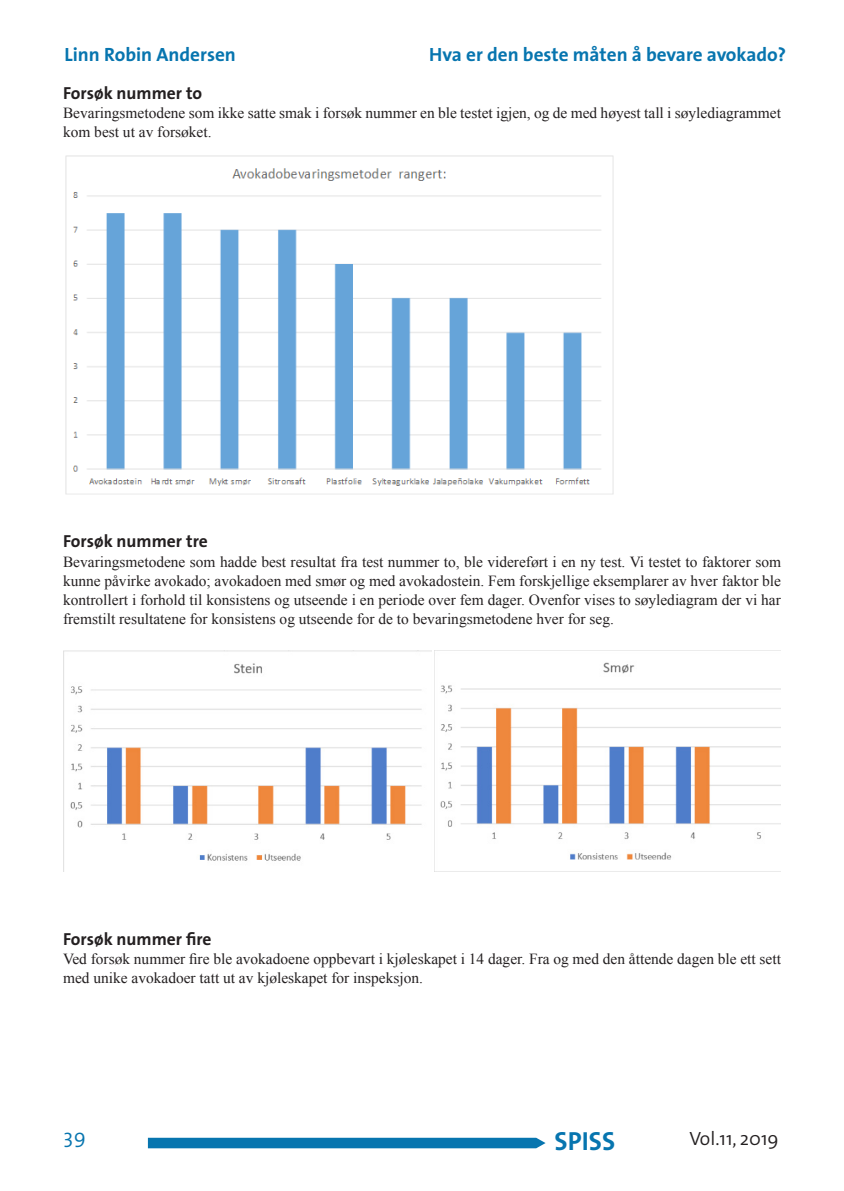
<style>
.page{position:relative;width:844px;height:1191px;background:#fff}
.page>*{position:absolute;margin:0;border:0;box-sizing:border-box;transform-origin:0 0}
.t1{font:26.25px "The Sans Bold Caps";color:#0775af}
.t2{font:21px "The Sans Semi Light Caps";color:#0775af}
.t3{font:700 19.25px "The Sans";color:#0775af}
.t4{font:300 19.25px "The Sans";color:#231f20}
.Mellomtittel_2{font:700 17.5px "The Sans";color:#231f20}
.Brødtekst_1{font:15.4px/19.2px "Times New Roman";color:#231f20}
</style>
<div class="page">
<svg style="left:148px;top:1137px;width:397px;height:11px;background:#1a7fb5"></svg>
<img style="left:65px;top:155px;width:549px;height:340px">
<img style="left:434px;top:651px;width:346px;height:220px">
<img style="left:63px;top:651px;width:368px;height:220px">
<p class="t3" style="left:65px;top:38px;width:173px">Linn Robin Andersen</p>
<p class="t3" style="left:429px;top:39px;width:358px">Hva er den beste måten å bevare avokado?</p>
<p class="Mellomtittel_2" style="left:63px;top:78px;width:141px">Forsøk nummer to</p>
<p class="Brødtekst_1" style="left:63px;top:103px;width:719px">Bevaringsmetodene som ikke satte smak i forsøk nummer en ble testet igjen, og de med høyest tall i søylediagrammet kom best ut av forsøket.</p>
<p class="Mellomtittel_2" style="left:63px;top:527px;width:146px">Forsøk nummer tre</p>
<p class="Brødtekst_1" style="left:63px;top:551px;width:719px;text-align:justify">Bevaringsmetodene som hadde best resultat fra test nummer to, ble videreført i en ny test. Vi testet to faktorer som kunne påvirke avokado; avokadoen med smør og med avokadostein. Fem forskjellige eksemplarer av hver faktor ble kontrollert i forhold til konsistens og utseende i en periode over fem dager. Ovenfor vises to søylediagram der vi har fremstilt resultatene for konsistens og utseende for de to bevaringsmetodene hver for seg.</p>
<p class="Mellomtittel_2" style="left:63px;top:924px;width:150px">Forsøk nummer fire</p>
<p class="Brødtekst_1" style="left:63px;top:948px;width:719px">Ved forsøk nummer fire ble avokadoene oppbevart i kjøleskapet i 14 dager. Fra og med den åttende dagen ble ett sett med unike avokadoer tatt ut av kjøleskapet for inspeksjon.</p>
<h2 class="t2" style="left:63px;top:1122px;width:24px">39</h2>
<h1 class="t1" style="left:554px;top:1119px;width:62px">SPISS</h1>
<p class="t4" style="left:689px;top:1122px;width:91px">Vol.11, 2019</p>
</div>
